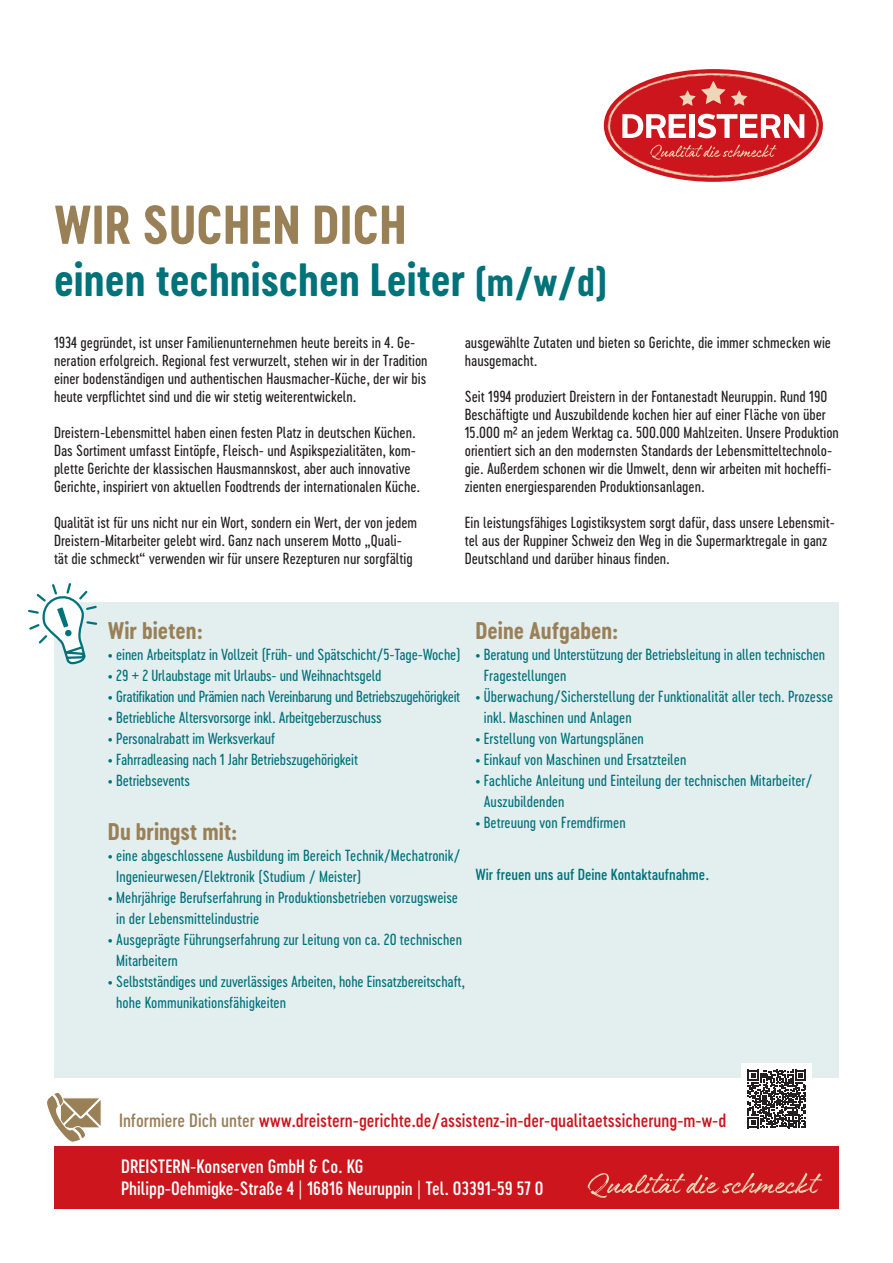
<style>
.page{position:relative;width:893px;height:1263px;background:#fff}
.page>*{position:absolute;margin:0;border:0;box-sizing:border-box;transform-origin:0 0}
.t1{font:51px "Cervo Neue Bold Neue";color:#998057}
.t2{font:43.5px "Cervo Neue Bold Neue";color:#007279}
.t3{font:22.5px "Cervo Neue Bold Neue";color:#998057}
.t4{font:18px "Cervo Neue Medium Neue";color:#cd151d}
.t5{font:18px/21.6px "Cervo Neue Medium Neue";color:#fff}
.t6{font:15px/18px "Cervo Neue Regular Neue";color:#231f20}
.t7{font:15px/21px "Cervo Neue Regular Neue";color:#007279}
.t8{font:15px "Cervo Neue Regular Neue";letter-spacing:-.02em;color:#007279}
.t9{font:15px "Cervo Neue Medium Neue";color:#007279}
.s1{font-size:37.5px}
.s2{color:#998057}
</style>
<div class="page">
<div style="left:604px;top:69px;width:219px;height:113px;background:#cd151d;border-radius:50%"></div>
<svg style="left:608px;top:73px;width:211px;height:106px"></svg>
<div style="left:54px;top:603px;width:785px;height:475px;background:#e3eeef"></div>
<svg style="left:28px;top:583px;width:71px;height:82px"></svg>
<div style="left:54px;top:1146px;width:785px;height:62px;background:#cd151d"></div>
<svg style="left:588px;top:1173px;width:234px;height:25px"></svg>
<svg style="left:47px;top:1093px;width:54px;height:49px"></svg>
<div style="left:741px;top:1063px;width:71px;height:71px;background:#fff"></div>
<svg style="left:748px;top:1070px;width:58px;height:58px"></svg>
<h1 class="t1" style="left:54px;top:190px;width:354px">WIR SUCHEN DICH</h1>
<h2 class="t2" style="left:54px;top:250px;width:556px">einen technischen Leiter <span class="s1">(m/w/d)</span></h2>
<p class="t6" style="left:54px;top:333px;width:375px">1934 gegründet, ist unser Familienunternehmen heute bereits in 4. Ge&shy;neration erfolgreich. Regional fest verwurzelt, stehen wir in der Tradition einer bodenständigen und authentischen Hausmacher-Küche, der wir bis heute verpflichtet sind und die wir stetig weiterentwickeln.</p>
<p class="t6" style="left:54px;top:423px;width:368px">Dreistern-Lebensmittel haben einen festen Platz in deutschen Küchen.<br>Das Sortiment umfasst Eintöpfe, Fleisch- und Aspikspezialitäten, kom&shy;plette Gerichte der klassischen Hausmannskost, aber auch innovative Gerichte, inspiriert von aktuellen Foodtrends der internationalen Küche.</p>
<p class="t6" style="left:54px;top:513px;width:365px">Qualität ist für uns nicht nur ein Wort, sondern ein Wert, der von jedem<br>Dreistern-Mitarbeiter gelebt wird. Ganz nach unserem Motto „Quali&shy;tät die schmeckt“ verwenden wir für unsere Rezepturen nur sorgfältig</p>
<p class="t6" style="left:465px;top:333px;width:368px">ausgewählte Zutaten und bieten so Gerichte, die immer schmecken wie hausgemacht.</p>
<p class="t6" style="left:465px;top:387px;width:376px">Seit 1994 produziert Dreistern in der Fontanestadt Neuruppin. Rund 190<br>Beschäftigte und Auszubildende kochen hier auf einer Fläche von über 15.000 m² an jedem Werktag ca. 500.000 Mahlzeiten. Unsere Produktion orientiert sich an den modernsten Standards der Lebensmitteltechnolo&shy;gie. Außerdem schonen wir die Umwelt, denn wir arbeiten mit hocheffi&shy;zienten energiesparenden Produktionsanlagen.</p>
<p class="t6" style="left:465px;top:513px;width:372px">Ein leistungsfähiges Logistiksystem sorgt dafür, dass unsere Lebensmit&shy;tel aus der Ruppiner Schweiz den Weg in die Supermarktregale in ganz<br>Deutschland und darüber hinaus finden.</p>
<h3 class="t3" style="left:108px;top:615px;width:96px">Wir bieten:</h3>
<p class="t7" style="left:108px;top:643px;width:355px">• einen Arbeitsplatz in Vollzeit (Früh- und Spätschicht/5-Tage-Woche)</p>
<p class="t7" style="left:108px;top:664px;width:275px">• 29 + 2 Urlaubstage mit Urlaubs- und Weihnachtsgeld</p>
<p class="t8" style="left:108px;top:686px;width:354px">• Gratifikation und Prämien nach Vereinbarung und Betriebszugehörigkeit</p>
<p class="t7" style="left:108px;top:706px;width:275px">• Betriebliche Altersvorsorge inkl. Arbeitgeberzuschuss</p>
<p class="t7" style="left:108px;top:727px;width:169px">• Personalrabatt im Werksverkauf</p>
<p class="t7" style="left:108px;top:748px;width:252px">• Fahrradleasing nach 1 Jahr Betriebszugehörigkeit</p>
<p class="t7" style="left:108px;top:769px;width:84px">• Betriebsevents</p>
<h3 class="t3" style="left:108px;top:816px;width:131px">Du bringst mit:</h3>
<p class="t7" style="left:116px;top:844px;width:346px;text-indent:-8px">• eine abgeschlossene Ausbildung im Bereich Technik/Mechatronik/<br>Ingenieurwesen/Elektronik (Studium / Meister)</p>
<p class="t7" style="left:116px;top:886px;width:343px;text-indent:-8px">• Mehrjährige Berufserfahrung in Produktionsbetrieben vorzugsweise in der Lebensmittelindustrie</p>
<p class="t7" style="left:116px;top:928px;width:347px;text-indent:-8px">• Ausgeprägte Führungserfahrung zur Leitung von ca. 20 technischen<br>Mitarbeitern</p>
<p class="t7" style="left:116px;top:970px;width:350px;text-indent:-8px">• Selbstständiges und zuverlässiges Arbeiten, hohe Einsatzbereitschaft, hohe Kommunikationsfähigkeiten</p>
<h3 class="t3" style="left:475px;top:615px;width:144px">Deine Aufgaben:</h3>
<p class="t7" style="left:484px;top:643px;width:343px;text-indent:-8px">• Beratung und Unterstützung der Betriebsleitung in allen technischen<br>Fragestellungen</p>
<p class="t7" style="left:484px;top:685px;width:351px;text-indent:-8px">• Überwachung/Sicherstellung der Funktionalität aller tech. Prozesse inkl. Maschinen und Anlagen</p>
<p class="t7" style="left:475px;top:727px;width:170px">• Erstellung von Wartungsplänen</p>
<p class="t7" style="left:475px;top:748px;width:213px">• Einkauf von Maschinen und Ersatzteilen</p>
<p class="t7" style="left:484px;top:769px;width:330px;text-indent:-8px">• Fachliche Anleitung und Einteilung der technischen Mitarbeiter/<br>Auszubildenden</p>
<p class="t7" style="left:475px;top:811px;width:152px">• Betreuung von Fremdfirmen</p>
<p class="t9" style="left:475px;top:865px;width:235px">Wir freuen uns auf Deine Kontaktaufnahme.</p>
<p class="t4" style="left:119px;top:1108px;width:609px"><span class="s2">Informiere Dich unter</span> www.dreistern-gerichte.de/assistenz-in-der-qualitaetssicherung-m-w-d</p>
<p class="t5" style="left:121px;top:1156px;width:424px">DREISTERN-Konserven GmbH &amp; Co. KG<br>Philipp-Oehmigke-Straße 4 | 16816 Neuruppin | Tel. 03391-59 57 0</p>
</div>
